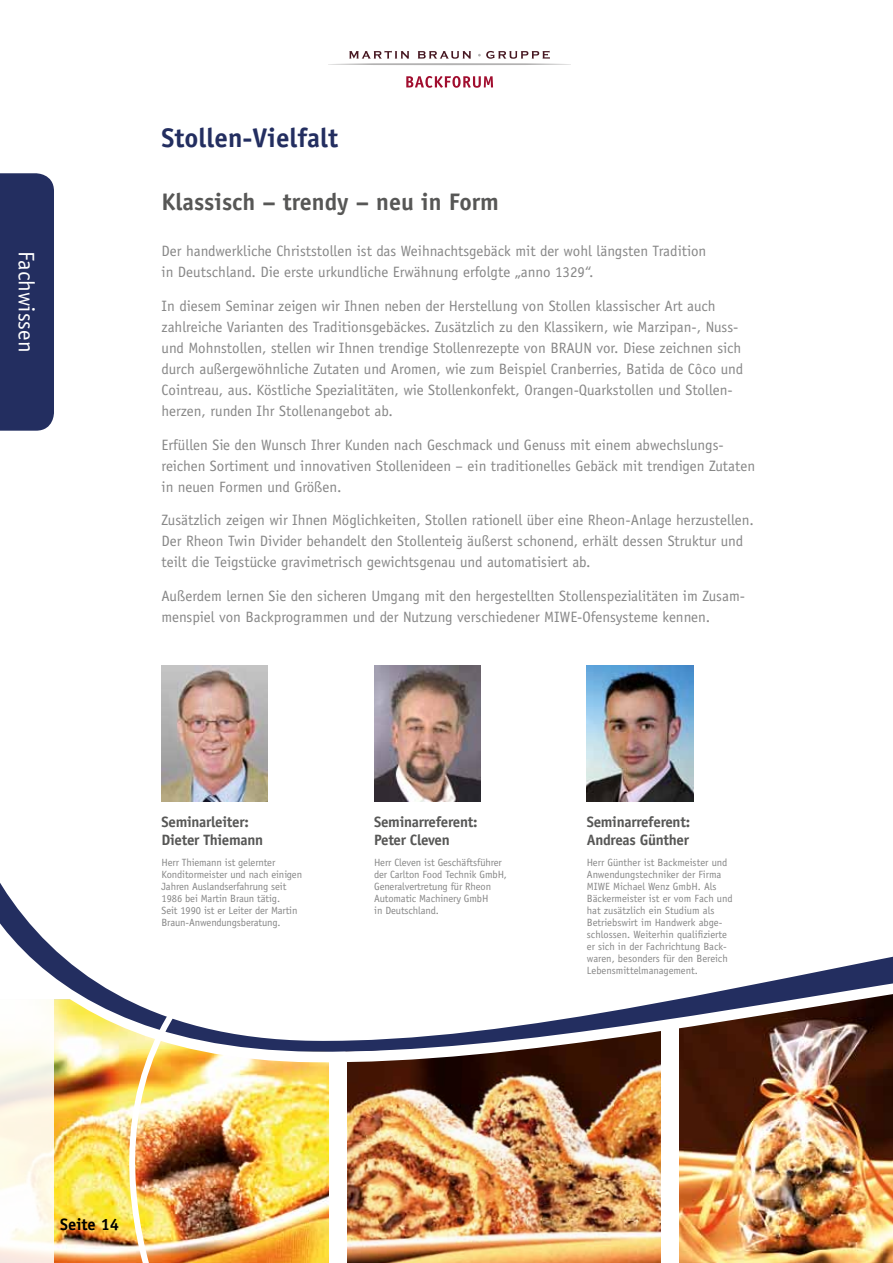
<style>
.page{position:relative;width:893px;height:1263px;background:#fff}
.page>*{position:absolute;margin:0;border:0;box-sizing:border-box;transform-origin:0 0}
.t1{font:700 27px "Officina Sans Std";color:#232e60}
.t2{font:700 24px "Officina Sans Std";color:#575756}
.t3{font:22.5px "Officina Sans Std";color:#fff}
.t4{font:700 16.5px "Officina Sans Std";color:#000}
.t5{font:15px/21px "Officina Sans Std";color:#878787}
.t6{font:700 15px/18px "Officina Sans Std";letter-spacing:-.02em;color:#575756}
.t7{font:10.5px/12px "Officina Sans Std";letter-spacing:-.01em;color:#878787}
</style>
<div class="page">
<div style="left:0;top:173px;width:54px;height:258px;background:#232e60"></div>
<svg style="left:406px;top:76px;width:87px;height:12px"></svg>
<hr style="left:328px;top:63px;width:243px;height:2px;background:#b3b2b2;border-radius:50%">
<svg style="left:349px;top:51px;width:60px;height:8px"></svg>
<svg style="left:418px;top:51px;width:53px;height:8px"></svg>
<svg style="left:478px;top:51px;width:72px;height:8px"></svg>
<img style="left:679px;top:1066px;width:214px;height:197px">
<img style="left:54px;top:1066px;width:275px;height:197px">
<img style="left:347px;top:1066px;width:314px;height:197px">
<svg style="left:0;top:1066px;width:54px;height:197px"></svg>
<svg style="left:0;top:1056px;width:893px;height:10px"></svg>
<svg style="left:0;top:665px;width:893px;height:391px"></svg>
<img style="left:115px;top:1005px;width:65px;height:258px">
<h3 class="t3" style="left:40px;top:251px;width:103px;rotate:90deg">Fachwissen</h3>
<h1 class="t1" style="left:162px;top:121px;width:178px">Stollen-Vielfalt</h1>
<h2 class="t2" style="left:162px;top:186px;width:339px">Klassisch – trendy – neu in Form</h2>
<p class="t5" style="left:162px;top:241px;width:546px">Der handwerkliche Christstollen ist das Weihnachtsgebäck mit der wohl längsten Tradition in Deutschland. Die erste urkundliche Erwähnung erfolgte „anno 1329“.</p>
<p class="t5" style="left:162px;top:295px;width:583px">In diesem Seminar zeigen wir Ihnen neben der Herstellung von Stollen klassischer Art auch zahlreiche Varianten des Traditionsgebäckes. Zusätzlich zu den Klassikern, wie Marzipan-, Nuss&shy;und Mohnstollen, stellen wir Ihnen trendige Stollenrezepte von BRAUN vor. Diese zeichnen sich durch außergewöhnliche Zutaten und Aromen, wie zum Beispiel Cranberries, Batida de Côco und Cointreau, aus. Köstliche Spezialitäten, wie Stollenkonfekt, Orangen-Quarkstollen und Stollen&shy;herzen, runden Ihr Stollenangebot ab.</p>
<p class="t5" style="left:162px;top:434px;width:595px">Erfüllen Sie den Wunsch Ihrer Kunden nach Geschmack und Genuss mit einem abwechslungs&shy;reichen Sortiment und innovativen Stollenideen – ein traditionelles Gebäck mit trendigen Zutaten in neuen Formen und Größen.</p>
<p class="t5" style="left:162px;top:510px;width:594px">Zusätzlich zeigen wir Ihnen Möglichkeiten, Stollen rationell über eine Rheon-Anlage herzustellen.<br>Der Rheon Twin Divider behandelt den Stollenteig äußerst schonend, erhält dessen Struktur und teilt die Teigstücke gravimetrisch gewichtsgenau und automatisiert ab.</p>
<p class="t5" style="left:162px;top:586px;width:585px">Außerdem lernen Sie den sicheren Umgang mit den hergestellten Stollenspezialitäten im Zusam&shy;menspiel von Backprogrammen und der Nutzung verschiedener MIWE-Ofensysteme kennen.</p>
<p class="t6" style="left:162px;top:813px;width:103px">Seminarleiter:<br>Dieter Thiemann</p>
<p class="t7" style="left:162px;top:856px;width:142px">Herr Thiemann ist gelernter<br>Konditormeister und nach einigen<br>Jahren Auslandserfahrung seit<br>1986 bei Martin Braun tätig.<br>Seit 1990 ist er Leiter der Martin<br>Braun-Anwendungsberatung.</p>
<p class="t6" style="left:374px;top:813px;width:105px">Seminarreferent:<br>Peter Cleven</p>
<p class="t7" style="left:374px;top:856px;width:134px">Herr Cleven ist Geschäftsführer der Carlton Food Technik GmbH,<br>Generalvertretung für Rheon<br>Automatic Machinery GmbH<br>in Deutschland.</p>
<p class="t6" style="left:587px;top:813px;width:105px">Seminarreferent:<br>Andreas Günther</p>
<p class="t7" style="left:587px;top:856px;width:147px">Herr Günther ist Backmeister und<br>Anwendungstechniker der Firma<br>MIWE Michael Wenz GmbH. Als<br>Bäckermeister ist er vom Fach und hat zusätzlich ein Studium als<br>Betriebswirt im Handwerk abge&shy;schlossen. Weiterhin qualifizierte er sich in der Fachrichtung Back&shy;waren, besonders für den Bereich<br>Lebensmittelmanagement.</p>
<p class="t4" style="left:60px;top:1214px;width:60px">Seite 14</p>
</div>
